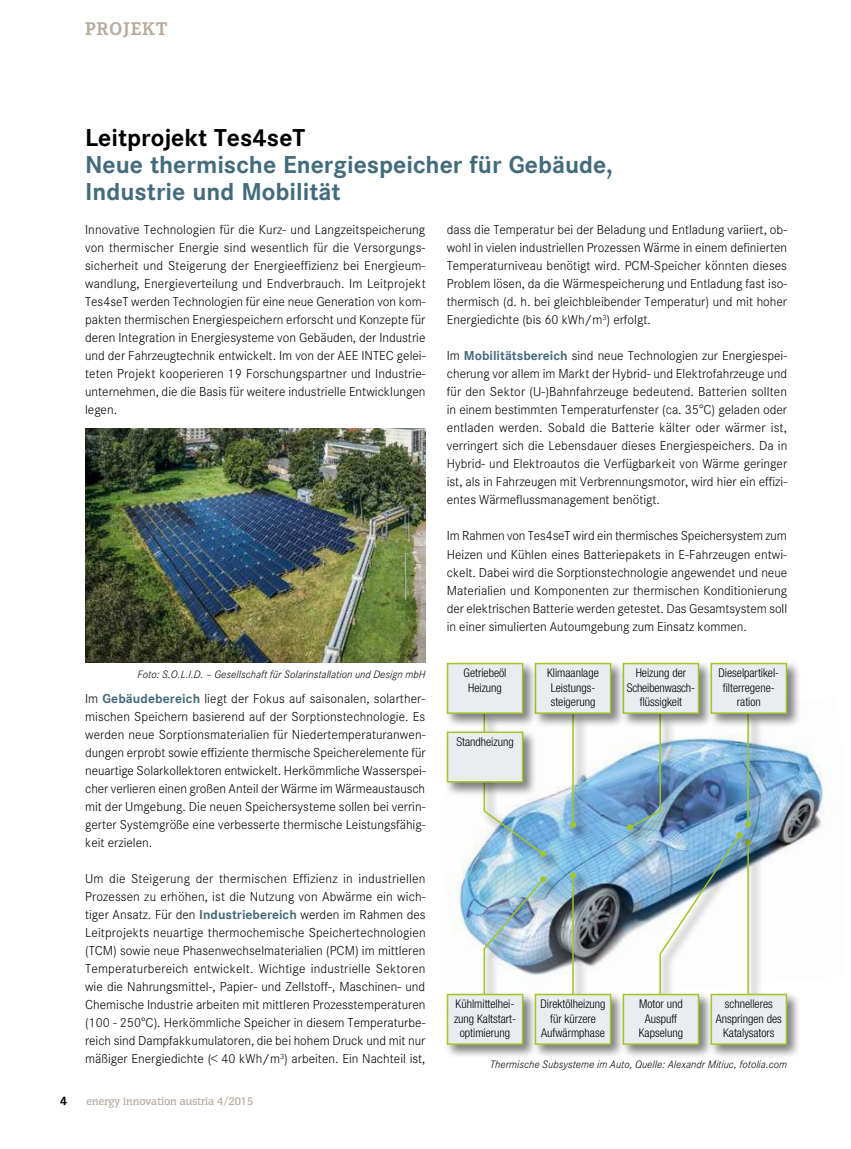
<style>
.page{position:relative;width:851px;height:1149px;background:#fff}
.page>*{position:absolute;margin:0;border:0;box-sizing:border-box;transform-origin:0 0}
.t1{font:700 24px/27px "Corporate SBQ";color:#436b7b}
.t2{font:700 24px "Corporate SBQ";color:#000}
.t3{font:700 18px "Corporate EBQ";letter-spacing:.05em;color:#b7ab9d}
.t4{font:300 12.75px/18px "Corporate SBQ";color:#000;text-align:justify}
.t5{font:300 condensed 12px/14.4px "Helvetica Neue LT Pro";color:#000;text-align:center}
.t6{font:700 12px "Corporate SBQ";color:#000}
.t7{font:italic 300 10.5px "Corporate SBQ";color:#000}
.t8{font:500 10.5px "Congress";color:#b7ab9d}
.s1{font-weight:700;color:#436b7b}
</style>
<div class="page">
<img style="left:451px;top:740px;width:376px;height:229px">
<div style="left:481px;top:712px;width:78px;height:158px;background:#000;opacity:.75"></div>
<svg style="left:482px;top:728px;width:64px;height:128px"></svg>
<hr style="left:850px;top:757px;width:1px;height:391px;background:#eee9e6">
<div style="left:568px;top:712px;width:22px;height:129px;background:#000;opacity:.75"></div>
<hr style="left:572px;top:713px;width:1px;height:111px;background:#a1c628">
<svg style="left:570px;top:821px;width:6px;height:6px"></svg>
<div style="left:481px;top:874px;width:78px;height:132px;background:#000;opacity:.75"></div>
<img style="left:482px;top:876px;width:64px;height:115px">
<div style="left:568px;top:870px;width:22px;height:136px;background:#000;opacity:.75"></div>
<hr style="left:572px;top:875px;width:1px;height:118px;background:#a1c628">
<svg style="left:570px;top:872px;width:6px;height:6px"></svg>
<div style="left:625px;top:712px;width:50px;height:131px;background:#000;opacity:.75"></div>
<div style="left:743px;top:712px;width:22px;height:128px;background:#000;opacity:.75"></div>
<div style="left:743px;top:837px;width:22px;height:169px;background:#000;opacity:.75"></div>
<img style="left:85px;top:428px;width:340px;height:234px">
<div style="left:657px;top:830px;width:99px;height:176px;background:#000;opacity:.75"></div>
<img style="left:627px;top:728px;width:124px;height:263px">
<div style="left:620px;top:991px;width:93px;height:67px;background:#000;opacity:.5"></div>
<div style="left:623px;top:994px;width:75px;height:49px;background:#eaedf0"></div>
<div style="left:622px;top:993px;width:77px;height:51px;border:2px solid #a1c628"></div>
<div style="left:444px;top:991px;width:93px;height:67px;background:#000;opacity:.5"></div>
<div style="left:447px;top:994px;width:75px;height:49px;background:#eaedf0"></div>
<div style="left:446px;top:993px;width:77px;height:51px;border:2px solid #a1c628"></div>
<div style="left:708px;top:991px;width:93px;height:67px;background:#000;opacity:.5"></div>
<div style="left:711px;top:994px;width:75px;height:49px;background:#eaedf0"></div>
<div style="left:710px;top:993px;width:77px;height:51px;border:2px solid #a1c628"></div>
<div style="left:532px;top:991px;width:93px;height:67px;background:#000;opacity:.5"></div>
<div style="left:535px;top:994px;width:75px;height:49px;background:#eaedf0"></div>
<div style="left:534px;top:993px;width:77px;height:51px;border:2px solid #a1c628"></div>
<div style="left:620px;top:660px;width:93px;height:68px;background:#000;opacity:.5"></div>
<div style="left:623px;top:663px;width:75px;height:50px;background:#eaedf0"></div>
<div style="left:622px;top:662px;width:77px;height:51px;border:2px solid #a1c628"></div>
<div style="left:532px;top:660px;width:93px;height:68px;background:#000;opacity:.5"></div>
<div style="left:535px;top:663px;width:75px;height:50px;background:#eaedf0"></div>
<div style="left:534px;top:662px;width:77px;height:51px;border:2px solid #a1c628"></div>
<div style="left:708px;top:660px;width:93px;height:68px;background:#000;opacity:.5"></div>
<div style="left:711px;top:663px;width:75px;height:50px;background:#eaedf0"></div>
<div style="left:710px;top:662px;width:77px;height:51px;border:2px solid #a1c628"></div>
<div style="left:444px;top:660px;width:93px;height:68px;background:#000;opacity:.5"></div>
<div style="left:447px;top:663px;width:75px;height:50px;background:#eaedf0"></div>
<div style="left:446px;top:662px;width:77px;height:51px;border:2px solid #a1c628"></div>
<div style="left:444px;top:729px;width:93px;height:67px;background:#000;opacity:.5"></div>
<div style="left:447px;top:732px;width:75px;height:49px;background:#eaedf0"></div>
<div style="left:446px;top:731px;width:77px;height:51px;border:2px solid #a1c628"></div>
<h2 class="t3" style="left:85px;top:18px;width:84px">PROJEKT</h2>
<h1 class="t2" style="left:85px;top:123px;width:222px">Leitprojekt Tes4seT</h1>
<h1 class="t1" style="left:85px;top:151px;width:529px">Neue thermische Energiespeicher für Gebäude,<br>Industrie und Mobilität</h1>
<p class="t4" style="left:85px;top:221px;width:342px">Innovative Technologien für die Kurz- und Langzeitspeicherung von thermischer Energie sind wesentlich für die Versorgungs&shy;sicherheit und Steigerung der Energieeffizienz bei Energieum&shy;wandlung, Energieverteilung und Endverbrauch. Im Leitprojekt Tes4seT werden Technologien für eine neue Generation von kom&shy;pakten thermischen Energiespeichern erforscht und Konzepte für deren Integration in Energiesysteme von Gebäuden, der Industrie und der Fahrzeugtechnik entwickelt. Im von der AEE Intec</p>
<p class="t4" style="left:85px;top:347px;width:342px;text-indent:312px">gelei&shy;teten Projekt kooperieren 19 Forschungspartner und Industrie&shy;unternehmen, die die Basis für weitere industrielle Entwicklungen legen.</p>
<p class="t7" style="left:138px;top:668px;width:289px">Foto: S.O.L.I.D. – Gesellschaft für Solarinstallation und Design mbH</p>
<p class="t4" style="left:85px;top:689px;width:342px">Im <span class="s1">Gebäudebereich</span> liegt der Fokus auf saisonalen, solarther&shy;mischen Speichern basierend auf der Sorptionstechnologie. Es werden neue Sorptionsmaterialien für Niedertemperaturanwen&shy;dungen erprobt sowie effiziente thermische Speicherelemente für neuartige Solarkollektoren entwickelt. Herkömmliche Wasserspei&shy;cher verlieren einen großen Anteil der Wärme im Wärmeaustausch mit der Umgebung. Die neuen Speichersysteme sollen bei verrin&shy;gerter Systemgröße eine verbesserte thermische Leistungsfähig&shy;keit erzielen.</p>
<p class="t4" style="left:85px;top:869px;width:342px">Um die Steigerung der thermischen Effizienz in industriellen Prozessen zu erhöhen, ist die Nutzung von Abwärme ein wich&shy;tiger Ansatz. Für den <span class="s1">Industriebereich</span> werden im Rahmen des Leitprojekts neuartige thermochemische Speichertechnologien (TCM) sowie neue Phasenwechselmaterialien (PCM) im mittleren Temperaturbereich entwickelt. Wichtige industrielle Sektoren wie die Nahrungsmittel-, Papier- und Zellstoff-, Maschinen- und Chemische Industrie arbeiten mit mittleren Prozesstemperaturen (100 - 250°C). Herkömmliche Speicher in diesem Temperaturbe&shy;reich sind Dampfakkumulatoren, die bei hohem Druck und mit nur mäßiger Energiedichte (&lt; 40 kWh/m<sup>3</sup>) arbeiten. Ein Nachteil ist,</p>
<p class="t6" style="left:60px;top:1093px;width:9px">4</p>
<p class="t8" style="left:87px;top:1094px;width:168px">energy innovation austria 4/2015</p>
<p class="t4" style="left:446px;top:221px;width:342px">dass die Temperatur bei der Beladung und Entladung variiert, ob&shy;wohl in vielen industriellen Prozessen Wärme in einem definierten Temperaturniveau benötigt wird. PCM-Speicher könnten dieses Problem lösen, da die Wärmespeicherung und Entladung fast iso&shy;thermisch (d. h. bei gleichbleibender Temperatur) und mit hoher Energiedichte (bis 60 kWh/m<sup>3</sup>) erfolgt.</p>
<p class="t4" style="left:446px;top:347px;width:342px">Im <span class="s1">Mobilitätsbereich</span> sind neue Technologien zur Energiespei&shy;cherung vor allem im Markt der Hybrid- und Elektrofahrzeuge und für den Sektor (U-)Bahnfahrzeuge bedeutend. Batterien sollten in einem bestimmten Temperaturfenster (ca. 35°C) geladen oder entladen werden. Sobald die Batterie kälter oder wärmer ist, verringert sich die Lebensdauer dieses Energiespeichers. Da in Hybrid- und Elektroautos die Verfügbarkeit von Wärme geringer ist, als in Fahrzeugen mit Verbrennungsmotor, wird hier ein effizi&shy;entes Wärmeflussmanagement benötigt.</p>
<p class="t4" style="left:446px;top:527px;width:342px">Im Rahmen von Tes4seT wird ein thermisches Speichersystem zum Heizen und Kühlen eines Batteriepakets in E-Fahrzeugen entwi&shy;ckelt. Dabei wird die Sorptionstechnologie angewendet und neue Materialien und Komponenten zur thermischen Konditionierung der elektrischen Batterie werden getestet. Das Gesamtsystem soll in einer simulierten Autoumgebung zum Einsatz kommen.</p>
<p class="t5" style="left:463px;top:665px;width:44px">Getriebeöl<br>Heizung</p>
<p class="t5" style="left:456px;top:734px;width:59px">Standheizung</p>
<p class="t5" style="left:547px;top:665px;width:53px;text-align:left">Klimaanlage<br>Leistungs&shy;steigerung</p>
<p class="t5" style="left:718px;top:665px;width:62px">Dieselpartikel&shy;filterregene&shy;ration</p>
<p class="t5" style="left:626px;top:665px;width:69px">Heizung der<br>Scheibenwasch&shy;flüssigkeit</p>
<p class="t5" style="left:454px;top:996px;width:63px">Kühlmittelhei&shy;zung Kaltstart&shy;optimierung</p>
<p class="t5" style="left:715px;top:996px;width:67px">schnelleres<br>Anspringen des<br>Katalysators</p>
<p class="t5" style="left:540px;top:996px;width:67px">Direktölheizung für kürzere<br>Aufwärmphase</p>
<p class="t5" style="left:638px;top:996px;width:46px">Motor und<br>Auspuff<br>Kapselung</p>
<p class="t7" style="left:490px;top:1057px;width:298px">Thermische Subsysteme im Auto, Quelle: Alexandr Mitiuc, fotolia.com</p>
</div>
